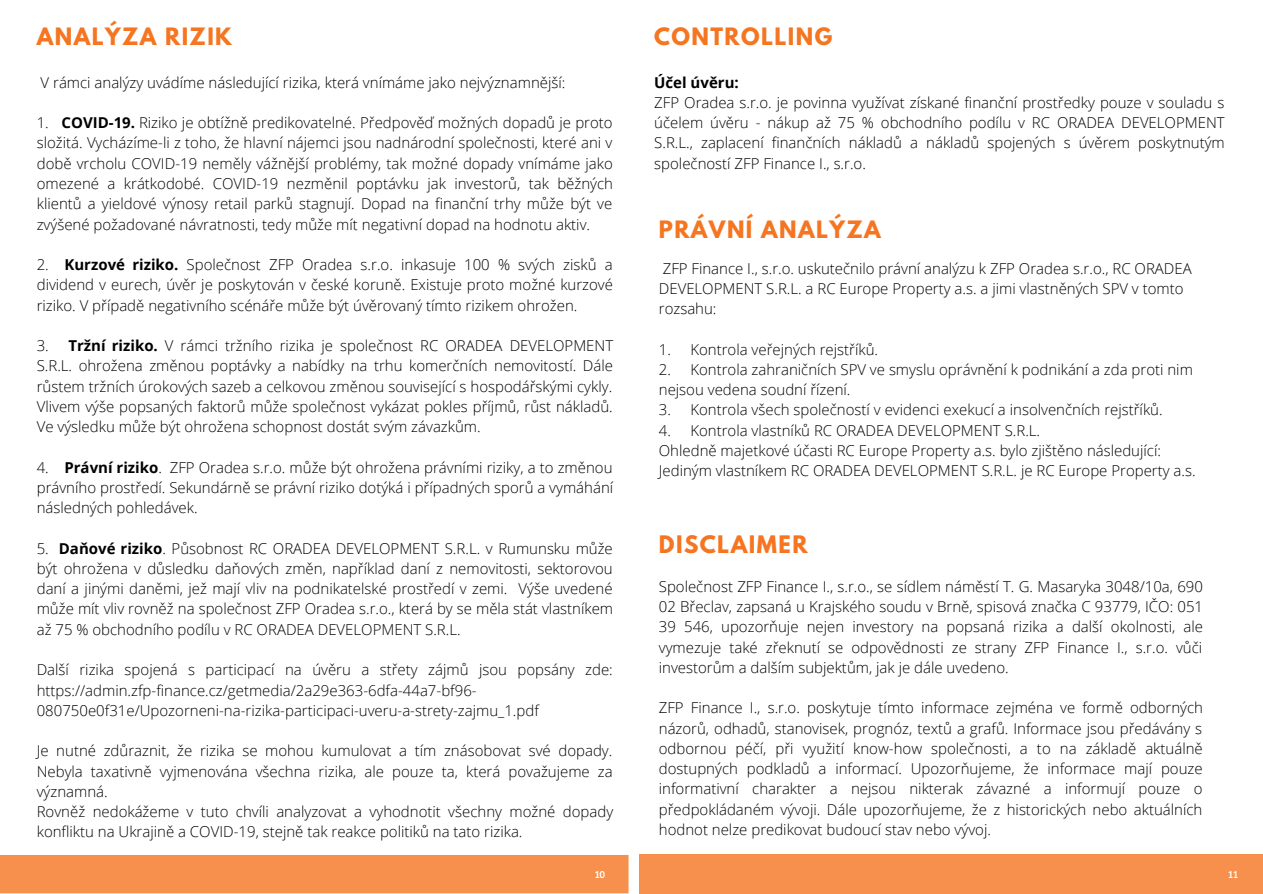
<style>
.page{position:relative;width:1263px;height:894px;background:#fff}
.page>*{position:absolute;margin:0;border:0;box-sizing:border-box;transform-origin:0 0}
.t1{font:700 21.3px "League Spartan";letter-spacing:.065em;color:#f57521}
.t2{font:700 21.15px "League Spartan";letter-spacing:.065em;color:#f57521}
.t3{font:300 15px/20.2px "Open Sans";color:#000;text-align:justify}
.t4{font:700 15px "Open Sans";color:#000}
.t5{font:10.65px "Bree Serif";color:#fff}
.s1{font-weight:700}
</style>
<div class="page">
<div style="left:0;top:854px;width:629px;height:39px;background:#f7904d"></div>
<div style="left:639px;top:854px;width:623px;height:39px;background:#f7904d"></div>
<h2 class="t2" style="left:37px;top:26px;width:197px">ANALÝZA RIZIK</h2>
<p class="t3" style="left:41px;top:72px;width:526px">V rámci analýzy uvádíme následující rizika, která vnímáme jako nejvýznamnější:</p>
<p class="t3" style="left:37px;top:112px;width:578px">1. <span class="s1">COVID-19.</span> Riziko je obtížně predikovatelné. Předpověď možných dopadů je proto složitá. Vycházíme-li z toho, že hlavní nájemci jsou nadnárodní společnosti, které ani v době vrcholu COVID-19 neměly vážnější problémy, tak možné dopady vnímáme jako omezené a krátkodobé. COVID-19 nezměnil poptávku jak investorů, tak běžných klientů a yieldové výnosy retail parků stagnují. Dopad na finanční trhy může být ve zvýšené požadované návratnosti, tedy může mít negativní dopad na hodnotu aktiv.</p>
<p class="t3" style="left:37px;top:254px;width:578px">2. <span class="s1">Kurzové riziko.</span> Společnost ZFP Oradea s.r.o. inkasuje 100 % svých zisků a dividend v eurech, úvěr je poskytován v české koruně. Existuje proto možné kurzové riziko. V případě negativního scénáře může být úvěrovaný tímto rizikem ohrožen.</p>
<p class="t3" style="left:37px;top:335px;width:578px">3. <span class="s1">Tržní riziko.</span> V rámci tržního rizika je společnost RC ORADEA DEVELOPMENT S.R.L. ohrožena změnou poptávky a nabídky na trhu komerčních nemovitostí. Dále růstem tržních úrokových sazeb a celkovou změnou související s hospodářskými cykly.<br>Vlivem výše popsaných faktorů může společnost vykázat pokles příjmů, růst nákladů.<br>Ve výsledku může být ohrožena schopnost dostát svým závazkům.</p>
<p class="t3" style="left:37px;top:456px;width:578px">4. <span class="s1">Právní riziko</span>. ZFP Oradea s.r.o. může být ohrožena právními riziky, a to změnou právního prostředí. Sekundárně se právní riziko dotýká i případných sporů a vymáhání následných pohledávek.</p>
<p class="t3" style="left:37px;top:537px;width:578px">5. <span class="s1">Daňové riziko</span>. Působnost RC ORADEA DEVELOPMENT S.R.L. v Rumunsku může být ohrožena v důsledku daňových změn, například daní z nemovitosti, sektorovou daní a jinými daněmi, jež mají vliv na podnikatelské prostředí v zemi. Výše uvedené může mít vliv rovněž na společnost ZFP Oradea s.r.o., která by se měla stát vlastníkem až 75 % obchodního podílu v RC ORADEA DEVELOPMENT S.R.L.</p>
<p class="t3" style="left:37px;top:659px;width:578px;text-align:left">Další rizika spojená s participací na úvěru a střety zájmů jsou popsá ny zde: https://admin.zfp-finance.cz/getmedia/2a29e363-6dfa-44a7-bf96-<br>080750e0f31e/Upozorneni-na-rizika-participaci-uveru-a-strety-zajmu_1.pdf</p>
<p class="t3" style="left:37px;top:740px;width:578px;text-align:left">Je nutné zdůraznit, že rizika se mohou kumulovat a tím znásobovat své dopady.<br>Nebyla taxativně vyjmenována všechna rizika, ale pouze ta, která považujeme za významná.<br>Rovněž nedokážeme v tuto chvíli analyzovat a vyhodnotit všechny možné dopady konfliktu na Ukrajině a COVID-19, stejně tak reakce politiků na tato rizika.</p>
<h2 class="t2" style="left:654px;top:26px;width:180px">CONTROLLING</h2>
<p class="t4" style="left:654px;top:72px;width:86px">Účel úvěru:</p>
<p class="t3" style="left:654px;top:92px;width:572px">ZFP Oradea s.r.o. je povinna využívat získané finanční prostředky pouze v souladu s účelem úvěru - nákup až 75 % obchodního podílu v RC ORADEA DEVELOPMENT S.R.L., zaplacení finančních nákladů a nákladů spojených s úvěrem poskytnutým společností ZFP Finance I., s.r.o.</p>
<h2 class="t2" style="left:659px;top:219px;width:223px">PRÁVNÍ ANALÝZA</h2>
<p class="t3" style="left:659px;top:257px;width:534px;text-align:left">ZFP Finance I., s.r.o. uskutečnilo právní analýzu k ZFP Oradea s.r.o., RC ORADEA<br>DEVELOPMENT S.R.L. a RC Europe Property a.s. a jimi vlastněných SPV v tomto rozsahu:</p>
<p class="t3" style="left:659px;top:338px;width:221px">1. Kontrola veřejných rejstříků.</p>
<p class="t3" style="left:659px;top:359px;width:536px">2. Kontrola zahraničních SPV ve smyslu oprávnění k podnikání a zda proti nim nejsou vedena soudní řízení.</p>
<p class="t3" style="left:659px;top:399px;width:505px">3. Kontrola všech společností v evidenci exekucí a insolvenčních rejstříků.</p>
<p class="t3" style="left:659px;top:419px;width:538px;text-align:left">4. Kontrola vlastníků RC ORADEA DEVELOPMENT S.R.L.<br>Ohledně majetkové účasti RC Europe Property a.s. bylo zjištěno následující:<br>Jediným vlastníkem RC ORADEA DEVELOPMENT S.R.L. je RC Europe Property a.s.</p>
<h1 class="t1" style="left:659px;top:534px;width:150px">DISCLAIMER</h1>
<p class="t3" style="left:659px;top:575px;width:546px">Společnost ZFP Finance I., s.r.o., se sídlem náměstí T. G. Masaryka 3048/10a, 690<br>02 Břeclav, zapsaná u Krajského soudu v Brně, spisová značka C 93779, IČO: 051<br>39 546, upozorňuje nejen investory na popsaná rizika a další okolnosti, ale vymezuje také zřeknutí se odpovědnosti ze strany ZFP Finance I., s.r.o. vůči investorům a dalším subjektům, jak je dále uvedeno.</p>
<p class="t3" style="left:659px;top:697px;width:546px">ZFP Finance I., s.r.o. poskytuje tímto informace zejména ve formě odborných názorů, odhadů, stanovisek, prognóz, textů a grafů. Informace jsou předávány s odbornou péčí, při využití know-how společnosti, a to na základě aktuálně dostupných podkladů a informací. Upozorňujeme, že informace mají pouze informativní charakter a nejsou nikterak závazné a informují pouze o předpokládaném vývoji. Dále upozorňujeme, že z historických nebo aktuálních hodnot nelze predikovat budoucí stav nebo vývoj.</p>
<p class="t5" style="left:595px;top:866px;width:12px">10</p>
<p class="t5" style="left:1228px;top:866px;width:11px">11</p>
</div>
